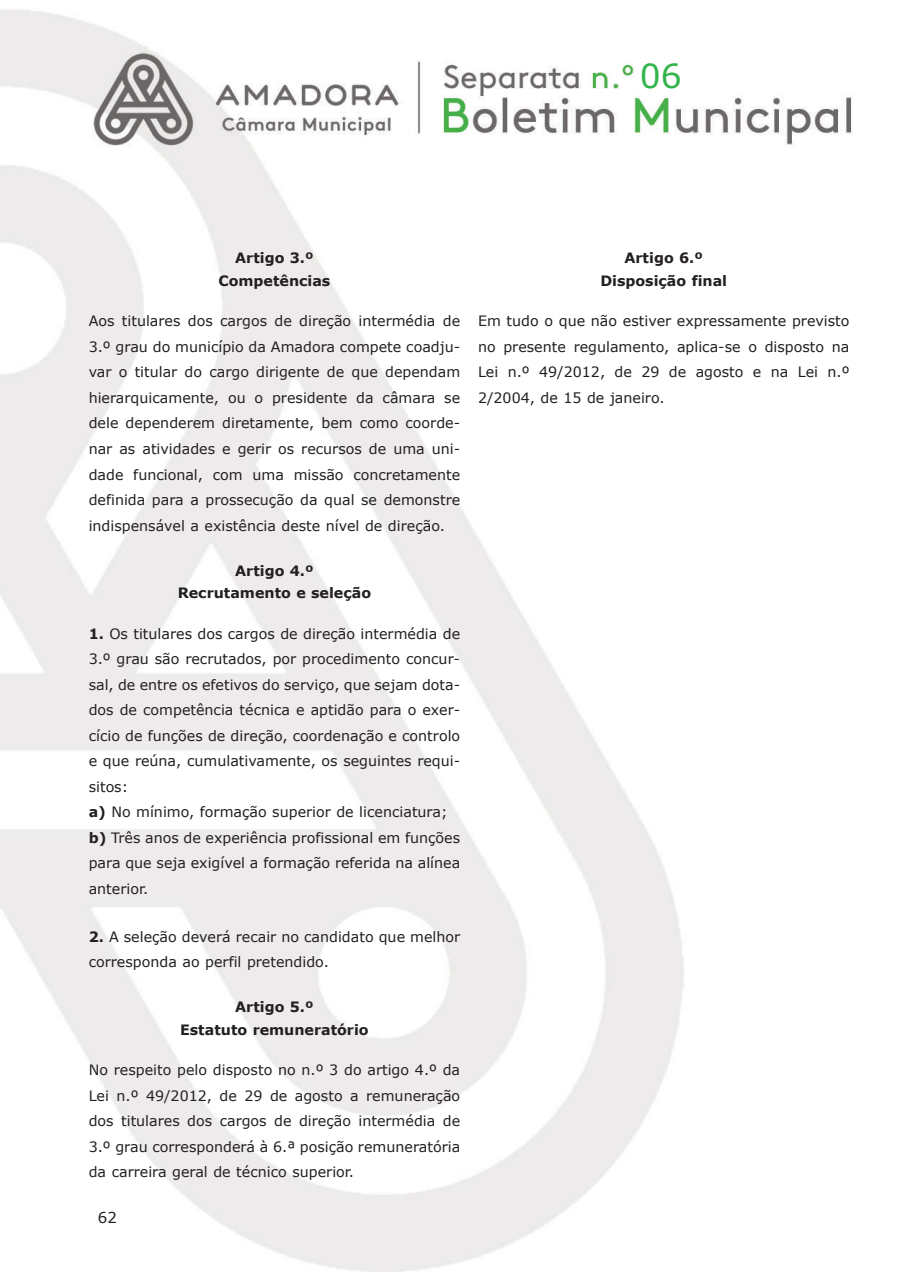
<style>
.page{position:relative;width:902px;height:1272px;background:#fff}
.page>*{position:absolute;margin:0;border:0;box-sizing:border-box;transform-origin:0 0}
.t1{font:33px "Verdana";color:#31b44b}
.t2{font:15px "Verdana";color:#231f20}
.t3{font:14.25px/25.5px "Verdana";color:#231f20;text-align:justify}
.t4{font:700 14.25px/22.5px "Verdana";color:#231f20;text-align:center}
.s1{font-weight:700}
</style>
<div class="page">
<img style="left:0;top:9px;width:853px;height:1262px">
<h1 class="t1" style="left:639px;top:55px;width:43px">06</h1>
<p class="t4" style="left:218px;top:246px;width:113px">Artigo 3.º<br>Competências</p>
<p class="t3" style="left:89px;top:308px;width:373px">Aos titulares dos cargos de direção intermédia de 3.º grau do município da Amadora compete coadju&shy;var o titular do cargo dirigente de que dependam hierarquicamente, ou o presidente da câmara se dele dependerem diretamente, bem como coorde&shy;nar as atividades e gerir os recursos de uma uni&shy;dade funcional, com uma missão concretamente definida para a prossecução da qual se demonstre indispensável a existência deste nível de direção.</p>
<p class="t4" style="left:178px;top:558px;width:195px">Artigo 4.º<br>Recrutamento e seleção</p>
<p class="t3" style="left:89px;top:620px;width:373px;text-align:left"><span class="s1">1.</span> Os titulares dos cargos de direção intermédia de 3.º grau são recrutados, por procedimento concur&shy;sal, de entre os efetivos do serviço, que sejam dota&shy;dos de competência técnica e aptidão para o exer&shy;cício de funções de direção, coordenação e controlo e que reúna, cumulativamente, os seguintes requi&shy;sitos:<br><span class="s1">a)</span> No mínimo, formação superior de licenciatura; <span class="s1">b)</span> Três anos de experiência profissional em funções para que seja exigível a formação referida na alínea anterior.</p>
<p class="t3" style="left:89px;top:923px;width:373px"><span class="s1">2.</span> A seleção deverá recair no candidato que melhor corresponda ao perfil pretendido.</p>
<p class="t4" style="left:180px;top:995px;width:190px">Artigo 5.º<br>Estatuto remuneratório</p>
<p class="t3" style="left:89px;top:1056px;width:373px">No respeito pelo disposto no n.º 3 do artigo 4.º da Lei n.º 49/2012, de 29 de agosto a remuneração dos titulares dos cargos de direção intermédia de 3.º grau corresponderá à 6.ª posição remuneratória da carreira geral de técnico superior.</p>
<p class="t2" style="left:98px;top:1207px;width:21px">62</p>
<p class="t4" style="left:600px;top:246px;width:128px">Artigo 6.º<br>Disposição final</p>
<p class="t3" style="left:478px;top:308px;width:373px">Em tudo o que não estiver expressamente previsto no presente regulamento, aplica-se o disposto na Lei n.º 49/2012, de 29 de agosto e na Lei n.º 2/2004, de 15 de janeiro.</p>
</div>
